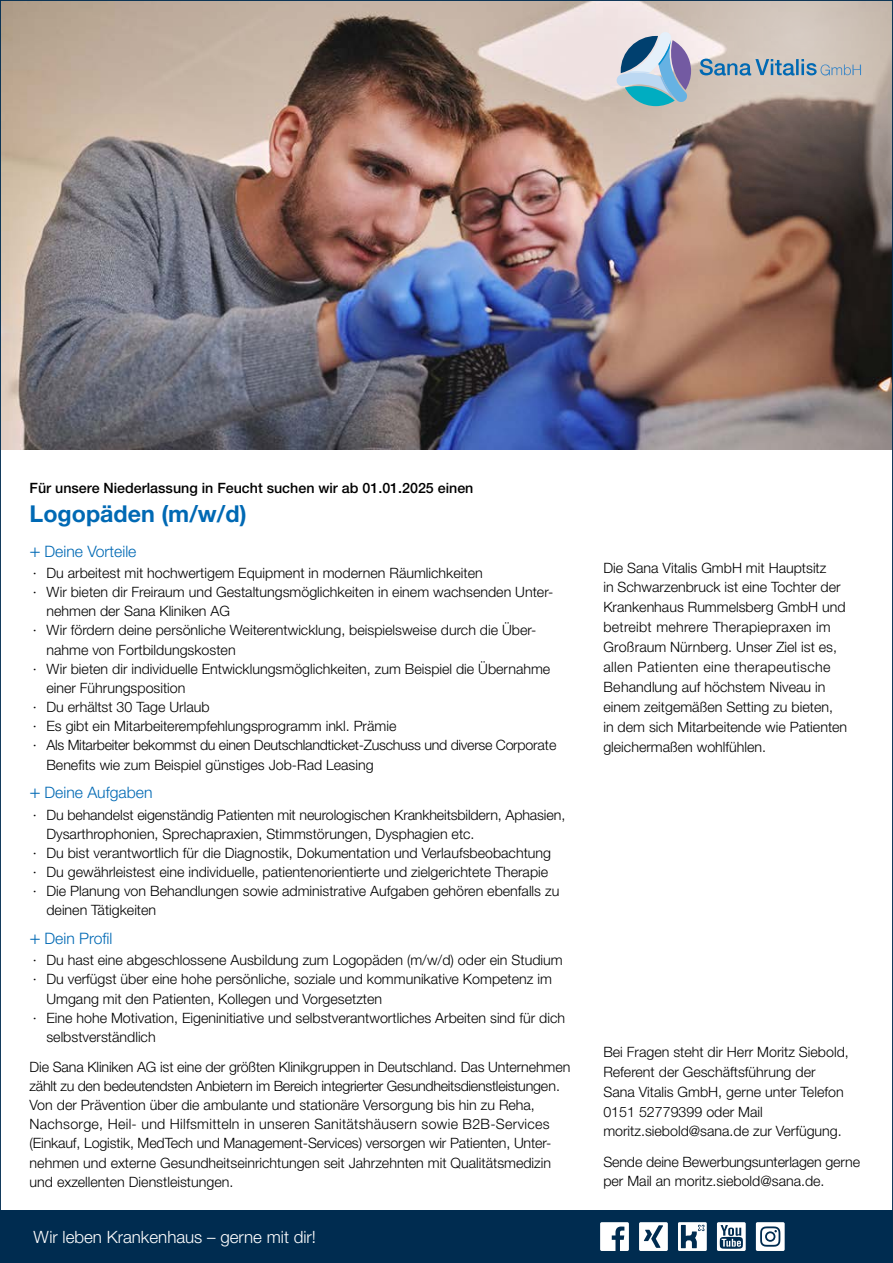
<style>
.page{position:relative;width:893px;height:1263px;background:#fff}
.page>*{position:absolute;margin:0;border:0;box-sizing:border-box;transform-origin:0 0}
.t1{font:700 23.25px "Helvetica Neue LT Pro";color:#0069b4}
.t2{font:300 16.95px "Helvetica Neue LT Pro";color:#fff}
.t3{font:300 15.75px "Helvetica Neue LT Pro";color:#0069b4}
.t4{font:300 14.25px/20px "Helvetica Neue LT Pro";color:#000}
.t5{font:300 14.25px "Helvetica Neue LT Pro";letter-spacing:-.02em;color:#000}
.t6{font:500 14.25px "Helvetica Neue LT Pro";color:#000}
.s1{font-size:18.75px}
</style>
<div class="page">
<img style="left:2px;top:2px;width:889px;height:447px">
<div style="left:0;top:1210px;width:893px;height:53px;background:#002c50"></div>
<svg style="left:600px;top:1222px;width:29px;height:29px"></svg>
<svg style="left:678px;top:1222px;width:29px;height:29px"></svg>
<svg style="left:639px;top:1222px;width:29px;height:29px"></svg>
<svg style="left:717px;top:1222px;width:29px;height:29px"></svg>
<svg style="left:756px;top:1222px;width:29px;height:29px"></svg>
<svg style="left:600px;top:2px;width:291px;height:230px;background:#9a8d89"></svg>
<svg style="left:616px;top:31px;width:75px;height:75px;background:#90b0c8"></svg>
<svg style="left:700px;top:59px;width:161px;height:17px;background:#94aab9"></svg>
<p class="t6" style="left:30px;top:479px;width:445px">Für unsere Niederlassung in Feucht suchen wir ab 01.01.2025 einen</p>
<h1 class="t1" style="left:30px;top:499px;width:218px">Logopäden (m/w/d)</h1>
<p class="t3" style="left:30px;top:541px;width:108px"><span class="s1">+</span> Deine Vorteile</p>
<p class="t4" style="left:33px;top:562px;width:451px">· Du arbeitest mit hochwertigem Equipment in modernen Räumlichkeiten</p>
<p class="t4" style="left:33px;top:582px;width:522px">· Wir bieten dir Freiraum und Gestaltungsmöglichkeiten in einem wachsenden Unter-</p>
<p class="t4" style="left:46px;top:601px;width:185px">nehmen der Sana Kliniken AG</p>
<p class="t4" style="left:33px;top:620px;width:505px">· Wir fördern deine persönliche Weiterentwicklung, beispielsweise durch die Über-</p>
<p class="t4" style="left:46px;top:639px;width:191px">nahme von Fortbildungskosten</p>
<p class="t4" style="left:33px;top:658px;width:519px">· Wir bieten dir individuelle Entwicklungsmöglichkeiten, zum Beispiel die Übernahme</p>
<p class="t4" style="left:46px;top:677px;width:141px">einer Führungsposition</p>
<p class="t4" style="left:33px;top:697px;width:178px">· Du erhältst 30 Tage Urlaub</p>
<p class="t4" style="left:33px;top:716px;width:365px">· Es gibt ein Mitarbeiterempfehlungsprogramm inkl. Prämie</p>
<p class="t5" style="left:33px;top:737px;width:525px">· Als Mitarbeiter bekommst du einen Deutschlandticket-Zuschuss und diverse Corporate</p>
<p class="t4" style="left:46px;top:754px;width:329px">Benefits wie zum Beispiel günstiges Job-Rad Leasing</p>
<p class="t3" style="left:30px;top:783px;width:124px"><span class="s1">+</span> Deine Aufgaben</p>
<p class="t4" style="left:33px;top:804px;width:534px">· Du behandelst eigenständig Patienten mit neurologischen Krankheitsbildern, Aphasien,</p>
<p class="t4" style="left:46px;top:823px;width:430px">Dysarthrophonien, Sprechapraxien, Stimmstörungen, Dysphagien etc.</p>
<p class="t4" style="left:33px;top:842px;width:520px">· Du bist verantwortlich für die Diagnostik, Dokumentation und Verlaufsbeobachtung</p>
<p class="t4" style="left:33px;top:862px;width:517px">· Du gewährleistest eine individuelle, patientenorientierte und zielgerichtete Therapie</p>
<p class="t4" style="left:33px;top:881px;width:528px">· Die Planung von Behandlungen sowie administrative Aufgaben gehören ebenfalls zu</p>
<p class="t4" style="left:46px;top:900px;width:111px">deinen Tätigkeiten</p>
<p class="t3" style="left:30px;top:929px;width:84px"><span class="s1">+</span> Dein Profil</p>
<p class="t4" style="left:33px;top:950px;width:531px">· Du hast eine abgeschlossene Ausbildung zum Logopäden (m/w/d) oder ein Studium</p>
<p class="t4" style="left:33px;top:969px;width:521px">· Du verfügst über eine hohe persönliche, soziale und kommunikative Kompetenz im</p>
<p class="t4" style="left:46px;top:988px;width:337px">Umgang mit den Patienten, Kollegen und Vorgesetzten</p>
<p class="t4" style="left:33px;top:1007px;width:534px">· Eine hohe Motivation, Eigeninitiative und selbstverantwortliches Arbeiten sind für dich</p>
<p class="t4" style="left:46px;top:1026px;width:111px">selbstverständlich</p>
<p class="t4" style="left:30px;top:1057px;width:542px;line-height:19.2px">Die Sana Kliniken AG ist eine der größten Klinikgruppen in Deutschland. Das Unternehmen zählt zu den bedeutendsten Anbietern im Bereich integrierter Gesundheitsdienstleistungen.<br>Von der Prävention über die ambulante und stationäre Versorgung bis hin zu Reha, Nachsorge, Heil- und Hilfsmitteln in unseren Sanitätshäusern sowie B2B-Services (Einkauf, Logistik, MedTech und Management-Services) versorgen wir Patienten, Unter&shy;nehmen und externe Gesundheitseinrichtungen seit Jahrzehnten mit Qualitätsmedizin und exzellenten Dienstleistungen.</p>
<p class="t2" style="left:34px;top:1226px;width:284px">Wir leben Krankenhaus – gerne mit dir!</p>
<p class="t4" style="left:603px;top:557px;width:245px">Die Sana Vitalis GmbH mit Hauptsitz<br>in Schwarzenbruck ist eine Tochter der Krankenhaus Rummelsberg GmbH und betreibt mehrere Therapiepraxen im Großraum Nürnberg. Unser Ziel ist es, allen Patienten eine therapeutische Behandlung auf höchstem Niveau in einem zeitgemäßen Setting zu bieten,<br>in dem sich Mitarbeitende wie Patienten gleichermaßen wohlfühlen.</p>
<p class="t4" style="left:603px;top:1042px;width:247px">Bei Fragen steht dir Herr Moritz Siebold, Referent der Geschäftsführung der Sana Vitalis GmbH, gerne unter Telefon 0151 52779399 oder Mail moritz.siebold@sana.de zur Verfügung.</p>
<p class="t4" style="left:603px;top:1151px;width:258px">Sende deine Bewerbungsunterlagen gerne per Mail an moritz.siebold@sana.de.</p>
</div>
